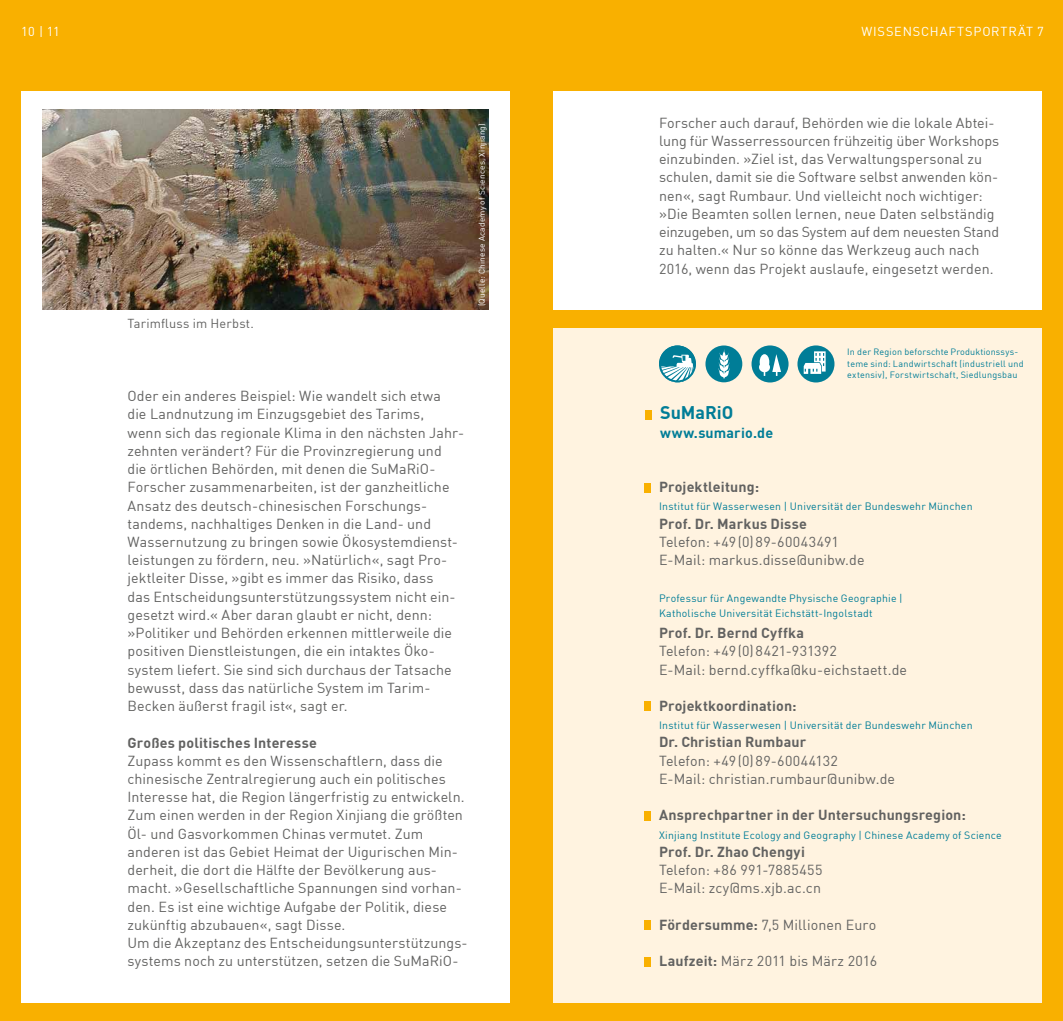
<style>
.page{position:relative;width:1063px;height:1021px;background:#fff}
.page>*{position:absolute;margin:0;border:0;box-sizing:border-box;transform-origin:0 0}
.t1{font:700 18px "DIN";color:#007d97}
.t2{font:14.25px/18.3px "DIN";letter-spacing:.005em;color:#626261}
.t3{font:700 14.25px "DIN";letter-spacing:.01em;color:#626261}
.t4{font:700 14.25px "DIN";letter-spacing:.01em;color:#007d97}
.t5{font:12.75px "DIN";letter-spacing:.07em;color:#fff}
.t6{font:12.75px "DIN";letter-spacing:.015em;color:#626261}
.t7{font:10.5px/15px "DIN";letter-spacing:.02em;color:#007d97}
.t8{font:9px/11.2px "DIN";letter-spacing:.025em;color:#007d97}
.t9{font:8.25px "DIN";letter-spacing:.025em;color:#fff}
.s1{font-weight:700}
</style>
<div class="page">
<div style="left:0;top:0;width:531px;height:1020px;background:#f9b000"></div>
<div style="left:21px;top:91px;width:489px;height:911px;background:#fff"></div>
<div style="left:519px;top:0;width:544px;height:1020px;background:#f9b000"></div>
<div style="left:553px;top:91px;width:489px;height:219px;background:#fff"></div>
<div style="left:553px;top:328px;width:489px;height:674px;background:#fff3e0"></div>
<div style="left:644px;top:483px;width:7px;height:9px;background:#f9b000"></div>
<div style="left:644px;top:701px;width:7px;height:10px;background:#f9b000"></div>
<div style="left:644px;top:811px;width:7px;height:9px;background:#f9b000"></div>
<div style="left:644px;top:920px;width:7px;height:9px;background:#f9b000"></div>
<div style="left:644px;top:956px;width:7px;height:10px;background:#f9b000"></div>
<div style="left:646px;top:410px;width:6px;height:9px;background:#f9b000"></div>
<img style="left:43px;top:109px;width:446px;height:201px">
<svg style="left:659px;top:345px;width:37px;height:37px"></svg>
<div style="left:705px;top:345px;width:37px;height:37px;background:#007d97;border-radius:50%"></div>
<svg style="left:719px;top:349px;width:11px;height:29px"></svg>
<div style="left:752px;top:345px;width:37px;height:37px;background:#007d97;border-radius:50%"></div>
<svg style="left:759px;top:354px;width:22px;height:22px"></svg>
<div style="left:797px;top:345px;width:37px;height:37px;background:#007d97;border-radius:50%"></div>
<svg style="left:804px;top:351px;width:22px;height:23px"></svg>
<p class="t5" style="left:21px;top:24px;width:40px">10 | 11</p>
<p class="t5" style="left:861px;top:24px;width:184px">Wissenschaftsporträt 7</p>
<p class="t6" style="left:128px;top:315px;width:128px">Tarimfluss im Herbst.</p>
<p class="t2" style="left:128px;top:386px;width:338px">Oder ein anderes Beispiel: Wie wandelt sich etwa<br>die Landnutzung im Einzugsgebiet des Tarims,<br>wenn sich das regionale Klima in den nächsten Jahr&shy;zehnten verändert? Für die Provinzregierung und die örtlichen Behörden, mit denen die SuMaRiO-Forscher zusammenarbeiten, ist der ganzheitliche Ansatz des deutsch-chinesischen Forschungs&shy;tandems, nachhaltiges Denken in die Land- und Wassernutzung zu bringen sowie Ökosystemdienst&shy;leistungen zu fördern, neu. »Natürlich«, sagt Pro&shy;jektleiter Disse, »gibt es immer das Risiko, dass<br>das Entscheidungsunterstützungssystem nicht ein&shy;gesetzt wird.« Aber daran glaubt er nicht, denn: »Politiker und Behörden erkennen mittlerweile die positiven Dienstleistungen, die ein intaktes Öko&shy;system liefert. Sie sind sich durchaus der Tatsache bewusst, dass das natürliche System im Tarim-Becken äußerst fragil ist«, sagt er.</p>
<p class="t3" style="left:128px;top:733px;width:191px">Großes politisches Interesse</p>
<p class="t2" style="left:128px;top:751px;width:342px">Zupass kommt es den Wissenschaftlern, dass die chinesische Zentralregierung auch ein politisches<br>I nteresse hat, die Region längerfristig zu entwickeln.<br>Zum einen werden in der Region Xinjiang die größten Öl- und Gasvorkommen Chinas vermutet. Zum anderen ist das Gebiet Heimat der Uigurischen Min&shy;derheit, die dort die Hälfte der Bevölkerung aus&shy;macht. »Gesellschaftliche Spannungen sind vorhan&shy;den. Es ist eine wichtige Aufgabe der Politik, diese zukünftig abzubauen«, sagt Disse.<br>Um die Akzeptanz des Entscheidungsunterstützungs&shy;systems noch zu unterstützen, setzen die SuMaRiO-</p>
<p class="t9" style="left:477px;top:306px;width:184px;rotate:-90deg">(Quelle: Chinese Academy of Sciences, Xinjiang)</p>
<p class="t2" style="left:659px;top:113px;width:342px">Forscher auch darauf, Behörden wie die lokale Abtei&shy;lung für Wasserressourcen frühzeitig über Workshops einzubinden. »Ziel ist, das Verwaltungspersonal zu schulen, damit sie die Software selbst anwenden kön&shy;nen«, sagt Rumbaur. Und vielleicht noch wichtiger: »Die Beamten sollen lernen, neue Daten selbständig einzugeben, um so das System auf dem neuesten Stand zu halten.« N ur so könne das Werkzeug auch nach 2016, wenn das Projekt auslaufe, eingesetzt werden.</p>
<p class="t1" style="left:660px;top:401px;width:75px">SuMaRiO</p>
<p class="t4" style="left:660px;top:423px;width:115px">www.sumario.de</p>
<p class="t8" style="left:847px;top:346px;width:178px">I n der Region beforschte Produktionssys&shy;teme sind: Landwirtschaft (industriell und extensiv), Forstwirtschaft, Siedlungsbau</p>
<p class="t3" style="left:659px;top:478px;width:102px">Projektleitung:</p>
<p class="t7" style="left:659px;top:499px;width:315px">I nstitut für Wasserwesen | Universität der Bundeswehr München</p>
<p class="t3" style="left:659px;top:514px;width:149px">Prof. Dr. Markus Disse</p>
<p class="t2" style="left:659px;top:532px;width:207px">Telefon: +49(0)89-60043491<br>E-Mail: markus.disse@unibw.de</p>
<p class="t7" style="left:659px;top:590px;width:245px">Professur für Angewandte Physische Geographie |<br>Katholische Universität Eichstätt-I ngolstadt</p>
<p class="t3" style="left:659px;top:623px;width:146px">Prof. Dr. Bernd Cyffka</p>
<p class="t2" style="left:659px;top:641px;width:250px">Telefon: +49(0)8421-931392<br>E-Mail: bernd.cyffka@ku-eichstaett.de</p>
<p class="t3" style="left:659px;top:696px;width:139px">Projektkoordination:</p>
<p class="t7" style="left:659px;top:717px;width:315px">I nstitut für Wasserwesen | Universität der Bundeswehr München</p>
<p class="t3" style="left:659px;top:733px;width:149px">Dr. Christian Rumbaur</p>
<p class="t2" style="left:659px;top:751px;width:238px">Telefon: +49(0)89-60044132<br>E-Mail: christian.rumbaur@unibw.de</p>
<p class="t3" style="left:659px;top:806px;width:308px">Ansprechpartner in der Untersuchungsregion:</p>
<p class="t7" style="left:659px;top:827px;width:344px">Xinjiang I nstitute Ecology and Geography | Chinese Academy of Science</p>
<p class="t3" style="left:659px;top:842px;width:147px">Prof. Dr. Zhao Chengyi</p>
<p class="t2" style="left:659px;top:860px;width:165px">Telefon: +86 991-7885455<br>E-Mail: zcy@ms.xjb.ac.cn</p>
<p class="t2" style="left:659px;top:915px;width:219px"><span class="s1">Fördersumme:</span> 7,5 Millionen Euro</p>
<p class="t2" style="left:659px;top:951px;width:220px"><span class="s1">Laufzeit:</span> März 2011 bis März 2016</p>
</div>
